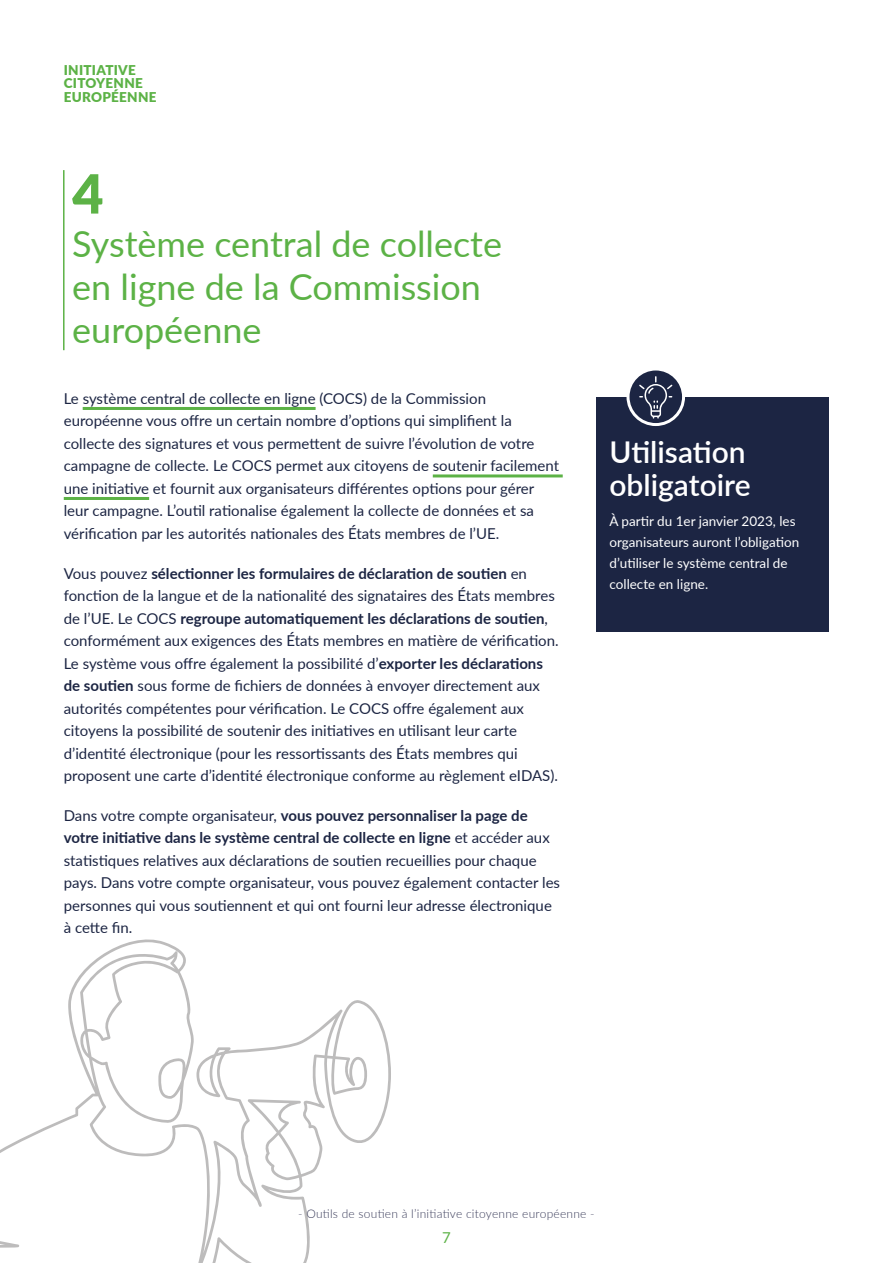
<style>
.page{position:relative;width:893px;height:1263px;background:#fff}
.page>*{position:absolute;margin:0;border:0;box-sizing:border-box;transform-origin:0 0}
.t1{font:900 54px "Lato";color:#5cb246}
.t2{font:36px/43.2px "Lato";color:#5cb246}
.t3{font:600 30px/33px "Lato";color:#fff}
.t4{font:15px/22.5px "Lato";color:#1c2543}
.t5{font:15px "Lato";color:#5cb246}
.t6{font:13.5px/21px "Lato";color:#fff}
.t7{font:900 13.5px/13.5px "Lato";letter-spacing:.02em;color:#5cb246}
.t8{font:300 12px "Lato";letter-spacing:.02em;color:#3c3e5c}
.s1{font-weight:700}
</style>
<div class="page">
<hr style="left:63px;top:170px;width:2px;height:180px;background:#5cb246">
<hr style="left:83px;top:407px;width:233px;height:3px;background:#5cb246">
<hr style="left:433px;top:474px;width:130px;height:3px;background:#5cb246">
<hr style="left:64px;top:497px;width:85px;height:3px;background:#5cb246">
<div style="left:597px;top:397px;width:232px;height:234px;background:#1c2543"></div>
<svg style="left:628px;top:369px;width:55px;height:55px"></svg>
<div style="left:626px;top:367px;width:59px;height:59px;border:3px solid #fff;border-radius:50%"></div>
<svg style="left:639px;top:376px;width:33px;height:43px"></svg>
<svg style="left:0;top:939px;width:391px;height:324px"></svg>
<p class="t7" style="left:64px;top:62px;width:94px">INITIATIVE<br>CITOYENNE<br>EUROPÉENNE</p>
<h1 class="t1" style="left:72px;top:153px;width:33px">4</h1>
<h2 class="t2" style="left:72px;top:221px;width:431px">Système central de collecte en ligne de la Commission européenne</h2>
<p class="t4" style="left:64px;top:387px;width:497px">Le système central de collecte en ligne (COCS) de la Commission européenne vous offre un certain nombre d’options qui simplifient la collecte des signatures et vous permettent de suivre l’évolution de votre campagne de collecte. Le COCS permet aux citoyens de soutenir facilement une initiative et fournit aux organisateurs différentes options pour gérer leur campagne. L’outil rationalise également la collecte de données et sa vérification par les autorités nationales des États membres de l’UE.</p>
<p class="t4" style="left:64px;top:561px;width:496px">Vous pouvez <span class="s1">sélectionner les formulaires de déclaration de soutien</span> en fonction de la langue et de la nationalité des signataires des États membres de l’UE. Le COCS <span class="s1">regroupe automatiquement les déclarations de soutien</span>, conformément aux exigences des États membres en matière de vérification.<br>Le système vous offre également la possibilité d’<span class="s1">exporter les déclarations de soutien</span> sous forme de fichiers de données à envoyer directement aux autorités compétentes pour vérification. Le COCS offre également aux citoyens la possibilité de soutenir des initiatives en utilisant leur carte d’identité électronique (pour les ressortissants des États membres qui proposent une carte d’identité électronique conforme au règlement eIDAS).</p>
<p class="t4" style="left:64px;top:803px;width:498px">Dans votre compte organisateur, <span class="s1">vous pouvez personnaliser la page de votre initiative dans le système central de collecte en ligne</span> et accéder aux statistiques relatives aux déclarations de soutien recueillies pour chaque pays. Dans votre compte organisateur, vous pouvez également contacter les personnes qui vous soutiennent et qui ont fourni leur adresse électronique à cette fin.</p>
<h3 class="t3" style="left:609px;top:435px;width:143px">Utilisation obligatoire</h3>
<p class="t6" style="left:609px;top:510px;width:191px">À partir du 1er janvier 2023, les organisateurs auront l’obligation d’utiliser le système central de collecte en ligne.</p>
<p class="t8" style="left:298px;top:1206px;width:298px">- Outils de soutien à l’initiative citoyenne européenne -</p>
<p class="t5" style="left:442px;top:1227px;width:10px">7</p>
</div>
